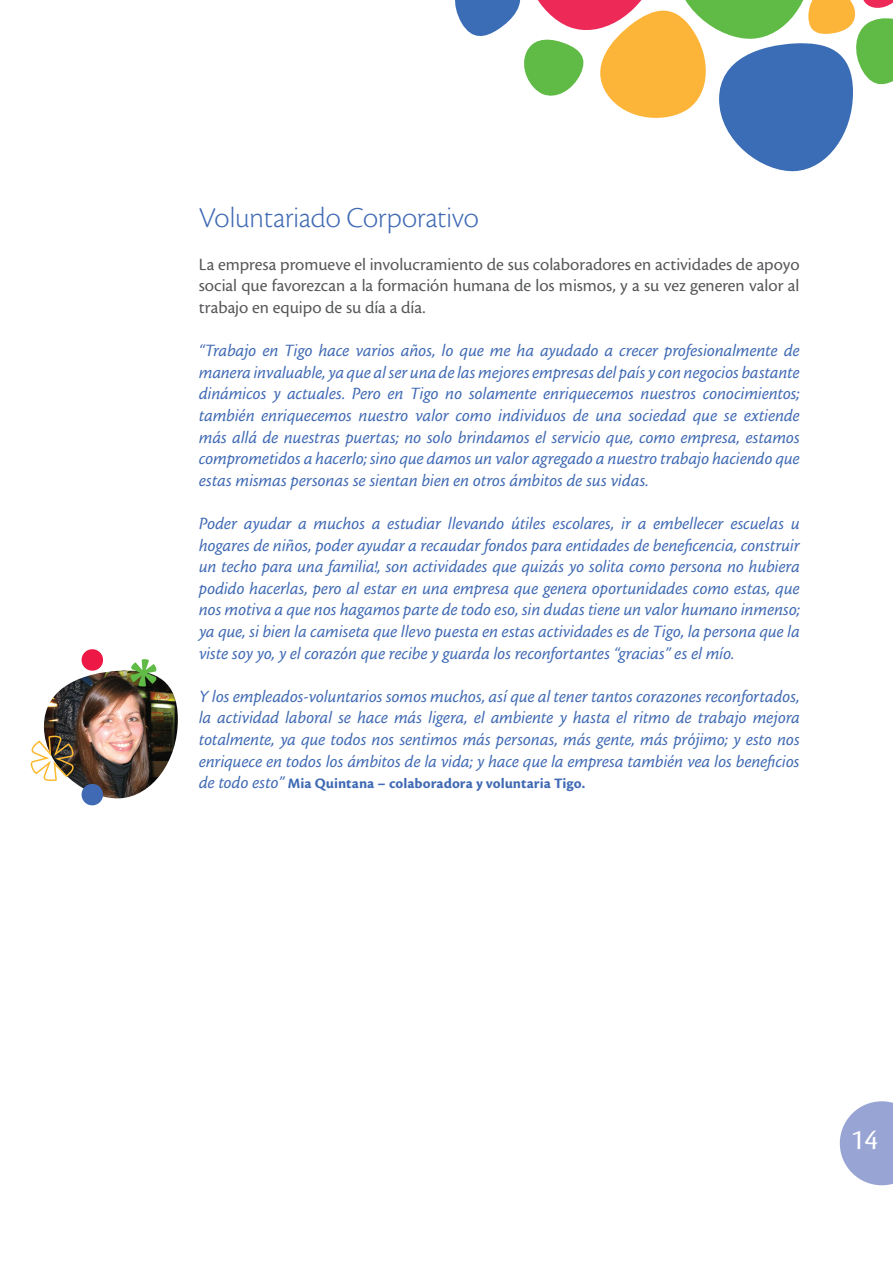
<style>
.page{position:relative;width:893px;height:1263px;background:#fff}
.page>*{position:absolute;margin:0;border:0;box-sizing:border-box;transform-origin:0 0}
.t1{font:30px "Cronos MM 250 20";letter-spacing:-.005em;color:#406ab4}
.t2{font:30px "Cronos MM 408 20";color:#fff}
.t3{font:18px/21.6px "Cronos MM It 408 12";color:#406ab4;text-align:justify}
.t4{font:18px/21.6px "Cronos MM 408 12";color:#57585a;text-align:justify}
.t5{font:15px "Cronos MM 700 10";letter-spacing:.005em;color:#406ab4}
.s1{font-family:"Cronos MM It 408 12";font-size:18px}
</style>
<div class="page">
<svg style="left:840px;top:1101px;width:53px;height:84px"></svg>
<svg style="left:455px;top:0;width:438px;height:172px"></svg>
<img style="left:44px;top:670px;width:134px;height:130px">
<svg style="left:31px;top:734px;width:43px;height:48px"></svg>
<svg style="left:130px;top:659px;width:27px;height:28px"></svg>
<div style="left:82px;top:649px;width:21px;height:22px;background:#ed1845;border-radius:50%"></div>
<div style="left:82px;top:784px;width:21px;height:21px;background:#406ab4;border-radius:50%"></div>
<h1 class="t1" style="left:199px;top:202px;width:281px">Voluntariado Corporativo</h1>
<p class="t4" style="left:199px;top:254px;width:602px">La empresa promueve el involucramiento de sus colaboradores en actividades de apoyo social que favorezcan a la formación humana de los mismos, y a su vez generen valor al trabajo en equipo de su día a día.</p>
<p class="t3" style="left:199px;top:340px;width:602px">“Trabajo en Tigo hace varios años, lo que me ha ayudado a crecer profesionalmente de manera invaluable, ya que al ser una de las mejores empresas del país y con negocios bastante dinámicos y actuales. Pero en Tigo no solamente enriquecemos nuestros conocimientos; también enriquecemos nuestro valor como individuos de una sociedad que se extiende más allá de nuestras puertas; no solo brindamos el servicio que, como empresa, estamos comprometidos a hacerlo; sino que damos un valor agregado a nuestro trabajo haciendo que estas mismas personas se sientan bien en otros ámbitos de sus vidas.</p>
<p class="t3" style="left:199px;top:513px;width:602px">Poder ayudar a muchos a estudiar llevando útiles escolares, ir a embellecer escuelas u hogares de niños, poder ayudar a recaudar fondos para entidades de beneficencia, construir un techo para una familia!, son actividades que quizás yo solita como persona no hubiera podido hacerlas, pero al estar en una empresa que genera oportunidades como estas, que nos motiva a que nos hagamos parte de todo eso, sin dudas tiene un valor humano inmenso; ya que, si bien la camiseta que llevo puesta en estas actividades es de Tigo, la persona que la viste soy yo, y el corazón que recibe y guarda los reconfortantes “gracias” es el mío.</p>
<p class="t3" style="left:199px;top:686px;width:602px">Y los empleados-voluntarios somos muchos, así que al tener tantos corazones reconfortados, la actividad laboral se hace más ligera, el ambiente y hasta el ritmo de trabajo mejora totalmente, ya que todos nos sentimos más personas, más gente, más prójimo; y esto nos enriquece en todos los ámbitos de la vida; y hace que la empresa también vea los beneficios</p>
<p class="t5" style="left:199px;top:776px;width:388px"><span class="s1">de todo esto”</span> Mia Quintana – colaboradora y voluntaria Tigo.</p>
<h1 class="t2" style="left:851px;top:1124px;width:29px">14</h1>
</div>
